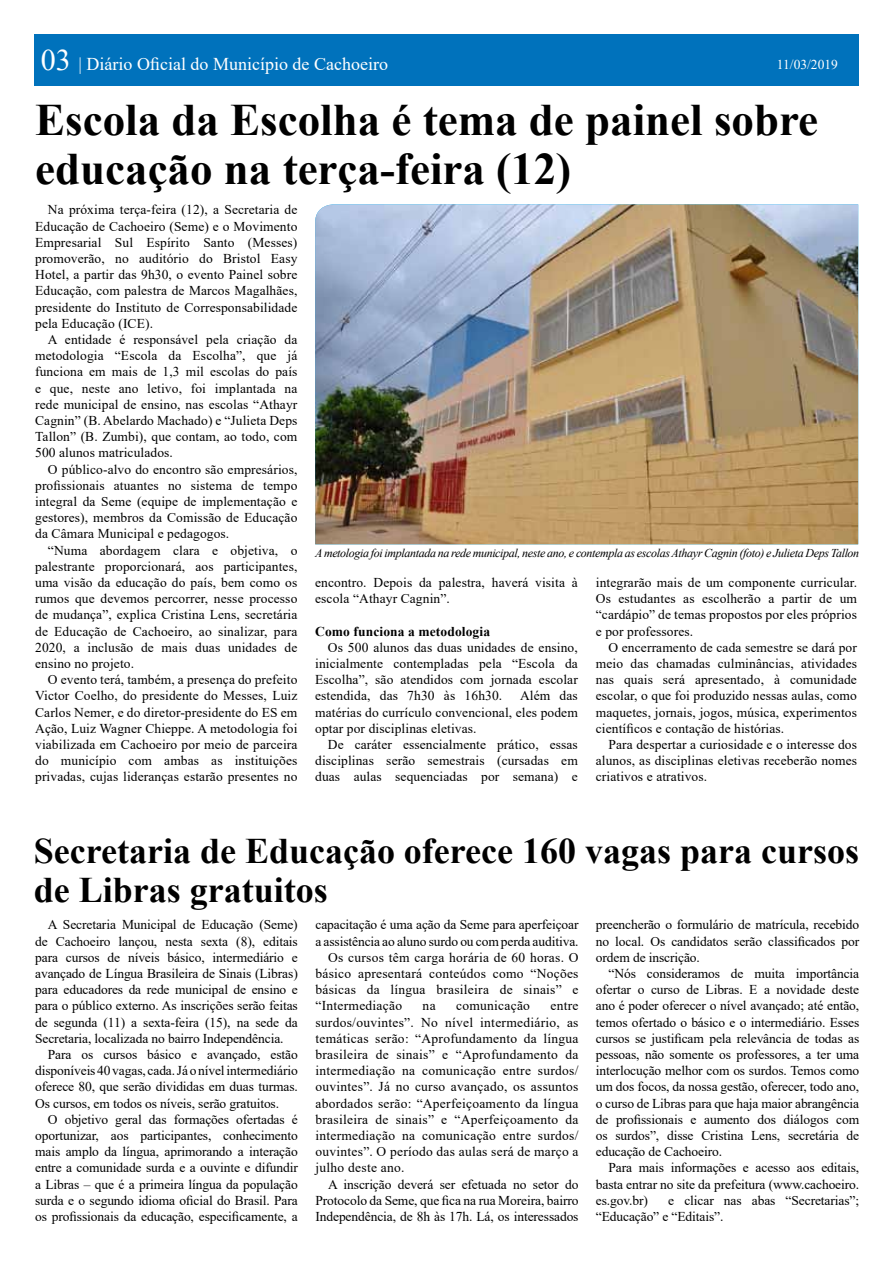
<style>
.page{position:relative;width:893px;height:1263px;background:#fff}
.page>*{position:absolute;margin:0;border:0;box-sizing:border-box;transform-origin:0 0}
.t1{font:700 45px/49.5px "Times New Roman";color:#000}
.t2{font:700 36px/39px "Times New Roman";color:#000}
.t3{font:18px "Times New Roman";color:#fff}
.t4{font:13.5px/16.2px "Times New Roman";letter-spacing:.01em;color:#000;text-align:justify}
.t5{font:13.5px/16.2px "Times New Roman";letter-spacing:-.01em;color:#000}
.t6{font:700 13.5px "Times New Roman";letter-spacing:.01em;color:#000}
.t7{font:13.5px "Times New Roman";color:#fff}
.t8{font:italic 12px "Times New Roman";letter-spacing:-.03em;color:#000}
.s1{font-size:30px}
</style>
<div class="page">
<div style="left:34px;top:34px;width:824px;height:52px;background:#0072bc"></div>
<img style="left:315px;top:204px;width:543px;height:340px">
<h3 class="t3" style="left:41px;top:51px;width:349px"><span class="s1">03</span> | Diário Oficial do Município de Cachoeiro</h3>
<p class="t7" style="left:777px;top:54px;width:63px">11/03/2019</p>
<h1 class="t1" style="left:35px;top:94px;width:784px">Escola da Escolha é tema de painel sobre educação na terça-feira (12)</h1>
<p class="t4" style="left:35px;top:201px;width:264px;text-indent:13px">Na próxima terça-feira (12), a Secretaria de Educação de Cachoeiro (Seme) e o Movimento Empresarial Sul Espírito Santo (Messes) promoverão, no auditório do Bristol Easy Hotel, a partir das 9h30, o evento Painel sobre Educação, com palestra de Marcos Magalhães, presidente do Instituto de Corresponsabilidade pela Educação (ICE).</p>
<p class="t4" style="left:35px;top:331px;width:264px;text-indent:13px">A entidade é responsável pela criação da metodologia “Escola da Escolha”, que já funciona em mais de 1,3 mil escolas do país e que, neste ano letivo, foi implantada na rede municipal de ensino, nas escolas “Athayr Cagnin” (B. Abelardo Machado) e “Julieta Deps Tallon” (B. Zumbi), que contam, ao todo, com 500 alunos matriculados.</p>
<p class="t4" style="left:35px;top:461px;width:264px;text-indent:13px">O público-alvo do encontro são empresários, profissionais atuantes no sistema de tempo integral da Seme (equipe de implementação e gestores), membros da Comissão de Educação da Câmara Municipal e pedagogos.</p>
<p class="t4" style="left:35px;top:542px;width:264px;text-indent:13px">“Numa abordagem clara e objetiva, o palestrante proporcionará, aos participantes, uma visão da educação do país, bem como os rumos que devemos percorrer, nesse processo de mudança”, explica Cristina Lens, secretária de Educação de Cachoeiro, ao sinalizar, para 2020, a inclusão de mais duas unidades de ensino no projeto.</p>
<p class="t4" style="left:35px;top:671px;width:264px;text-indent:13px">O evento terá, também, a presença do prefeito Victor Coelho, do presidente do Messes, Luiz Carlos Nemer, e do diretor-presidente do ES em Ação, Luiz Wagner Chieppe. A metodologia foi viabilizada em Cachoeiro por meio de parceira do município com ambas as instituições privadas, cujas lideranças estarão presentes no</p>
<p class="t8" style="left:315px;top:545px;width:546px">A metologia foi implantada na rede municipal, neste ano, e contempla as escolas Athayr Cagnin (foto) e Julieta Deps Tallon</p>
<p class="t4" style="left:315px;top:574px;width:264px">encontro. Depois da palestra, haverá visita à escola “Athayr Cagnin”.</p>
<p class="t6" style="left:315px;top:621px;width:176px">Como funciona a metodologia</p>
<p class="t4" style="left:315px;top:639px;width:264px;text-indent:13px">Os 500 alunos das duas unidades de ensino, inicialmente contempladas pela “Escola da Escolha”, são atendidos com jornada escolar estendida, das 7h30 às 16h30.</p>
<p class="t4" style="left:315px;top:687px;width:264px;text-indent:205px">Além das matérias do currículo convencional, eles podem optar por disciplinas eletivas.</p>
<p class="t4" style="left:315px;top:736px;width:264px;text-indent:13px">De caráter essencialmente prático, essas disciplinas serão semestrais (cursadas em duas aulas sequenciadas por semana) e</p>
<p class="t4" style="left:596px;top:574px;width:263px">integrarão mais de um componente curricular.<br>Os estudantes as escolherão a partir de um “cardápio” de temas propostos por eles próprios e por professores.</p>
<p class="t4" style="left:596px;top:639px;width:263px;text-indent:13px">O encerramento de cada semestre se dará por meio das chamadas culminâncias, atividades nas quais será apresentado, à comunidade escolar, o que foi produzido nessas aulas, como maquetes, jornais, jogos, música, experimentos científicos e contação de histórias.</p>
<p class="t4" style="left:596px;top:736px;width:263px;text-indent:13px">Para despertar a curiosidade e o interesse dos alunos, as disciplinas eletivas receberão nomes criativos e atrativos.</p>
<h2 class="t2" style="left:34px;top:830px;width:827px">Secretaria de Educação oferece 160 vagas para cursos de Libras gratuitos</h2>
<p class="t4" style="left:35px;top:916px;width:264px;text-indent:13px">A Secretaria Municipal de Educação (Seme) de Cachoeiro lançou, nesta sexta (8), editais para cursos de níveis básico, intermediário e avançado de Língua Brasileira de Sinais (Libras) para educadores da rede municipal de ensino e para o público externo. As inscrições serão feitas de segunda (11) a sexta-feira (15), na sede da Secretaria, localizada no bairro Independência.</p>
<p class="t4" style="left:35px;top:1046px;width:264px;text-indent:13px">Para os cursos básico e avançado, estão disponíveis 40 vagas, cada. Já o nível intermediário oferece 80, que serão divididas em duas turmas.<br>Os cursos, em todos os níveis, serão gratuitos.</p>
<p class="t4" style="left:35px;top:1111px;width:264px;text-indent:13px">O objetivo geral das formações ofertadas é oportunizar, aos participantes, conhecimento mais amplo da língua, aprimorando a interação entre a comunidade surda e a ouvinte e difundir a Libras – que é a primeira língua da população surda e o segundo idioma oficial do Brasil. Para os profissionais da educação, especificamente, a</p>
<p class="t5" style="left:315px;top:916px;width:265px">capacitação é uma ação da Seme para aperfeiçoar</p>
<p class="t5" style="left:315px;top:932px;width:265px">a assistência ao aluno surdo ou com perda auditiva.</p>
<p class="t4" style="left:328px;top:949px;width:252px">Os cursos têm carga horária de 60 horas. O</p>
<p class="t4" style="left:315px;top:965px;width:265px">básico apresentará conteúdos como “Noções</p>
<p class="t4" style="left:315px;top:981px;width:265px">básicas da língua brasileira de sinais” e</p>
<p class="t4" style="left:315px;top:997px;width:88px">“Intermediação</p>
<p class="t4" style="left:423px;top:997px;width:15px">na</p>
<p class="t4" style="left:456px;top:997px;width:75px">comunicação</p>
<p class="t4" style="left:596px;top:916px;width:265px">preencherão o formulário de matrícula, recebido no local. Os candidatos serão classificados por ordem de inscrição.</p>
<p class="t4" style="left:596px;top:965px;width:265px;text-indent:13px">“Nós consideramos de muita importância ofertar o curso de Libras. E a novidade deste ano é poder oferecer o nível avançado; até então, temos ofertado o básico e o intermediário. Esses cursos se justificam pela relevância de todas as pessoas, não somente os professores, a ter uma interlocução melhor com os surdos. Temos como um dos focos, da nossa gestão, oferecer, todo ano, o curso de Libras para que haja maior abrangência de profissionais e aumento dos diálogos com os surdos”, disse Cristina Lens, secretária de educação de Cachoeiro.</p>
<p class="t4" style="left:596px;top:1159px;width:265px;text-indent:13px">Para mais informações e acesso aos editais, basta entrar no site da prefeitura (www.cachoeiro. es.gov.br)</p>
<p class="t4" style="left:315px;top:997px;width:265px;text-indent:235px">entre surdos/ouvintes”. No nível intermediário, as temáticas serão: “Aprofundamento da língua brasileira de sinais” e “Aprofundamento da intermediação na comunicação entre surdos/ ouvintes”. Já no curso avançado, os assuntos abordados serão: “Aperfeiçoamento da língua brasileira de sinais” e “Aperfeiçoamento da intermediação na comunicação entre surdos/ ouvintes”. O período das aulas será de março a julho deste ano.</p>
<p class="t4" style="left:315px;top:1175px;width:265px;text-indent:13px">A inscrição deverá ser efetuada no setor do Protocolo da Seme, que fica na rua Moreira, bairro Independência, de 8h às 17h. Lá, os interessados</p>
<p class="t5" style="left:596px;top:1192px;width:265px;text-indent:72px">e clicar nas abas “Secretarias”; “Educação” e “Editais”.</p>
</div>
